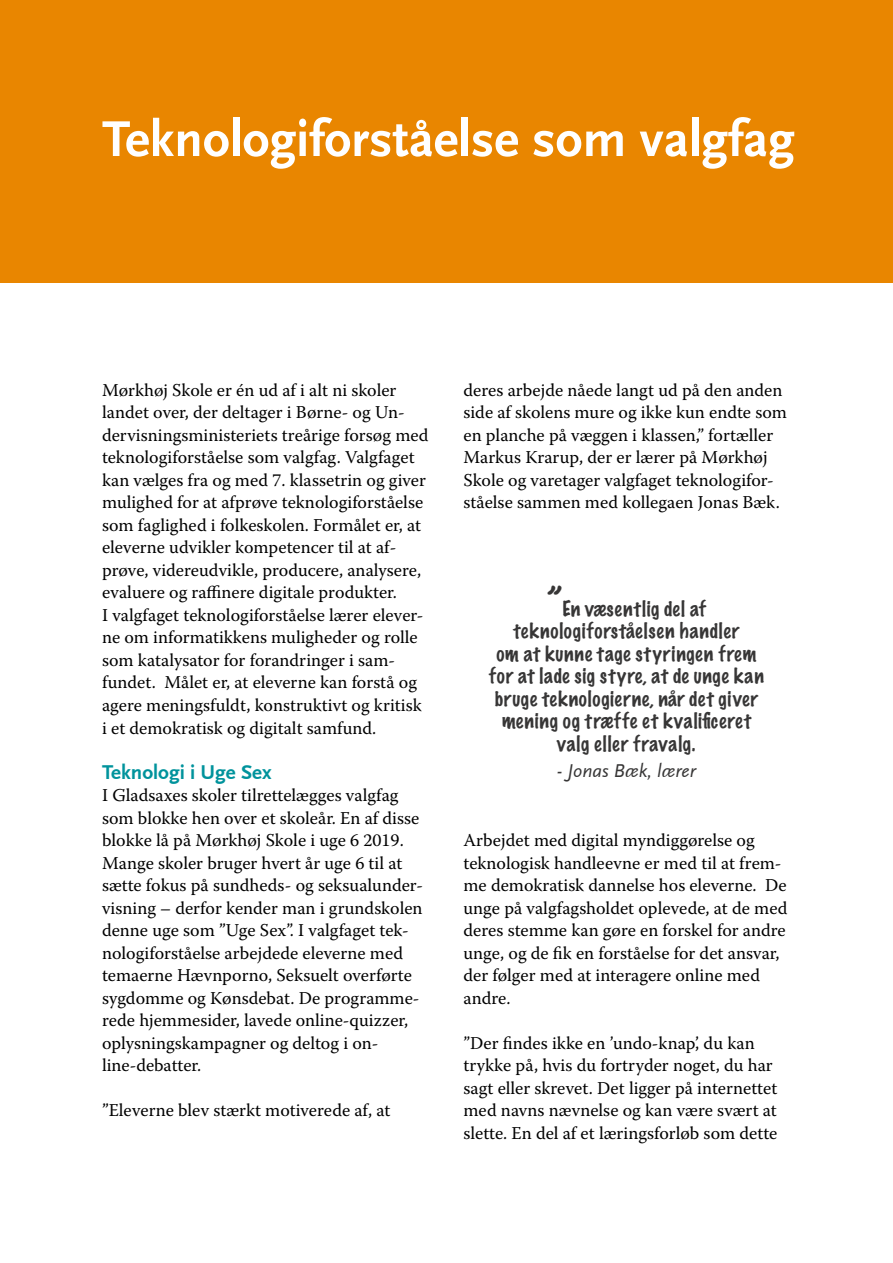
<style>
.page{position:relative;width:893px;height:1263px;background:#fff}
.page>*{position:absolute;margin:0;border:0;box-sizing:border-box;transform-origin:0 0}
.t1{font:700 52.5px "Scala Sans";color:#fff}
.t2{font:700 21px "Scala Sans";color:#00939c}
.t3{font:100 19.5px/22.5px "Marker Felt";letter-spacing:.04em;color:#373636;text-align:center}
.t4{font:italic 19.5px "Scala Sans";color:#373636}
.t5{font:18px/22.5px "Warnock Pro";color:#000}
.s1{font-size:39px}
</style>
<div class="page">
<div style="left:0;top:0;width:893px;height:283px;background:#e98600"></div>
<h1 class="t1" style="left:102px;top:111px;width:694px">Teknologiforståelse som valgfag</h1>
<p class="t5" style="left:102px;top:378px;width:328px">Mørkhøj Skole er én ud af i alt ni skoler landet over, der deltager i Børne- og Un&shy;dervisningsministeriets treårige forsøg med teknologiforståelse som valgfag. Valgfaget kan vælges fra og med 7. klassetrin og giver mulighed for at afprøve teknologiforståelse som faglighed i folkeskolen. Formålet er, at eleverne udvikler kompetencer til at af&shy;prøve, videreudvikle, producere, analysere, evaluere og raffinere digitale produkter.<br>I valgfaget teknologiforståelse lærer elever&shy;ne om informatikkens muligheder og rolle som katalysator for forandringer i sam&shy;fundet. Målet er, at eleverne kan forstå og agere meningsfuldt, konstruktivt og kritisk i et demokratisk og digitalt samfund.</p>
<p class="t2" style="left:102px;top:760px;width:171px">Teknologi i Uge Sex</p>
<p class="t5" style="left:102px;top:783px;width:322px">I Gladsaxes skoler tilrettelægges valgfag som blokke hen over et skoleår. En af disse blokke lå på Mørkhøj Skole i uge 6 2019.<br>Mange skoler bruger hvert år uge 6 til at sætte fokus på sundheds- og seksualunder&shy;visning – derfor kender man i grundskolen denne uge som ”Uge Sex”. I valgfaget tek&shy;nologiforståelse arbejdede eleverne med temaerne Hævnporno, Seksuelt overførte sygdomme og Kønsdebat. De programme&shy;rede hjemmesider, lavede online-quizzer, oplysningskampagner og deltog i on&shy;line-debatter.</p>
<p class="t5" style="left:102px;top:1098px;width:290px">”Eleverne blev stærkt motiverede af, at</p>
<p class="t5" style="left:463px;top:378px;width:325px">deres arbejde nåede langt ud på den anden side af skolens mure og ikke kun endte som en planche på væggen i klassen,” fortæller Markus Krarup, der er lærer på Mørkhøj Skole og varetager valgfaget teknologifor&shy;ståelse sammen med kollegaen Jonas Bæk.</p>
<p class="t3" style="left:489px;top:597px;width:276px"><span class="s1">”</span>En væsentlig del af teknologiforståelsen handler<br>om at kunne tage styringen frem for at lade sig styre, at de unge kan bruge teknologierne, når det giver mening og træffe et kvalificeret valg eller fravalg.</p>
<p class="t4" style="left:557px;top:760px;width:140px">- Jonas Bæk, lærer</p>
<p class="t5" style="left:463px;top:828px;width:325px">Arbejdet med digital myndiggørelse og teknologisk handleevne er med til at frem&shy;me demokratisk dannelse hos eleverne. De unge på valgfagsholdet oplevede, at de med deres stemme kan gøre en forskel for andre unge, og de fik en forståelse for det ansvar, der følger med at interagere online med andre.</p>
<p class="t5" style="left:463px;top:1031px;width:315px">”Der findes ikke en ’undo-knap’, du kan trykke på, hvis du fortryder noget, du har sagt eller skrevet. Det ligger på internettet med navns nævnelse og kan være svært at slette. En del af et læringsforløb som dette</p>
</div>
